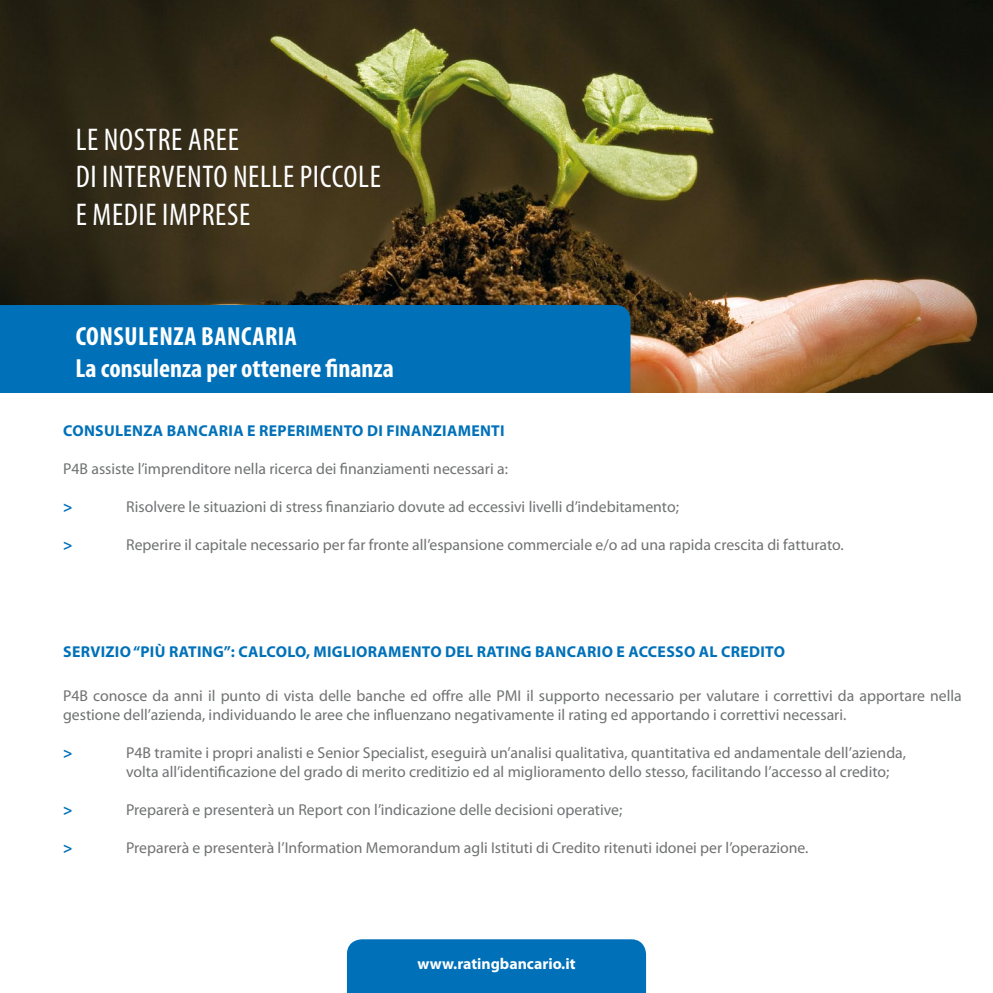
<style>
.page{position:relative;width:993px;height:993px;background:#fff}
.page>*{position:absolute;margin:0;border:0;box-sizing:border-box;transform-origin:0 0}
.t1{font:condensed 31.5px/37.8px "Myriad Pro";letter-spacing:.02em;color:#fff}
.t2{font:700 condensed 26.25px/31.5px "Myriad Pro";color:#fff}
.t3{font:15.75px/18.9px "Myriad Pro";color:#707172}
.t4{font:700 15.75px "Myriad Pro";letter-spacing:.02em;color:#0071b9}
.t5{font:700 15.75px "Myriad Pro";color:#fff}
</style>
<div class="page">
<img style="left:0;top:0;width:992px;height:393px">
<div style="left:0;top:305px;width:630px;height:88px;background:#0071b9"></div>
<div style="left:347px;top:939px;width:299px;height:53px;background:#0071b9"></div>
<h1 class="t1" style="left:76px;top:120px;width:306px">LE NOSTRE AREE<br>DI INTERVENTO NELLE PICCOLE<br>E MEDIE IMPRESE</h1>
<h2 class="t2" style="left:75px;top:320px;width:320px">CONSULENZA BANCARIA<br>La consulenza per ottenere finanza</h2>
<p class="t4" style="left:63px;top:420px;width:21px">CONS</p>
<p class="t4" style="left:104px;top:420px;width:22px">ULENZA</p>
<p class="t4" style="left:167px;top:420px;width:21px">BANCARIA</p>
<p class="t4" style="left:247px;top:420px;width:23px">E REPERIMENTO</p>
<p class="t4" style="left:367px;top:420px;width:30px">DI FINANZIAMENTI</p>
<p class="t3" style="left:63px;top:459px;width:446px">P4B assiste l’imprenditore nella ricerca dei finanziamenti necessari a:</p>
<p class="t4" style="left:63px;top:496px;width:11px">&gt;</p>
<p class="t3" style="left:126px;top:497px;width:554px">Risolvere le situazioni di stress finanziario dovute ad eccessivi livelli d’indebitamento;</p>
<p class="t4" style="left:63px;top:534px;width:11px">&gt;</p>
<p class="t3" style="left:126px;top:534px;width:719px">Reperire il capitale necessario per far fronte all’espansione commerciale e/o ad una rapida crescita di fatturato.</p>
<p class="t4" style="left:63px;top:641px;width:186px">SERVIZIO “PIÙ RATING”: CALCOLO</p>
<p class="t4" style="left:306px;top:641px;width:19px">, MIGLIORAMENTO</p>
<p class="t4" style="left:445px;top:641px;width:10px">DEL</p>
<p class="t4" style="left:476px;top:641px;width:10px">RATING</p>
<p class="t4" style="left:535px;top:641px;width:21px">BANCARIO</p>
<p class="t4" style="left:616px;top:641px;width:23px">E ACCESSO</p>
<p class="t4" style="left:698px;top:641px;width:33px">AL CREDITO</p>
<p class="t3" style="left:63px;top:686px;width:899px">P4B conosce da anni il punto di vista delle banche ed offre alle PMI il supporto necessario per valutare i correttivi da apportare nella gestione dell’azienda, individuando le aree che influenzano negativamente il rating ed apportando i correttivi necessari.</p>
<p class="t4" style="left:63px;top:742px;width:11px">&gt;</p>
<p class="t3" style="left:126px;top:742px;width:781px">P4B tramite i propri analisti e Senior Specialist, eseguirà un’analisi qualitativa, quantitativa ed andamentale dell’azienda, volta all’identificazione del grado di merito creditizio ed al miglioramento dello stesso, facilitando l’accesso al credito;</p>
<p class="t4" style="left:63px;top:798px;width:11px">&gt;</p>
<p class="t3" style="left:126px;top:799px;width:497px">Preparerà e presenterà un Report con l’indicazione delle decisioni operative;</p>
<p class="t4" style="left:63px;top:836px;width:11px">&gt;</p>
<p class="t3" style="left:126px;top:837px;width:683px">Preparerà e presenterà l’Information Memorandum agli Istituti di Credito ritenuti idonei per l’operazione.</p>
<p class="t5" style="left:417px;top:953px;width:159px">WWW.RATINGBANCARIO.IT</p>
</div>
